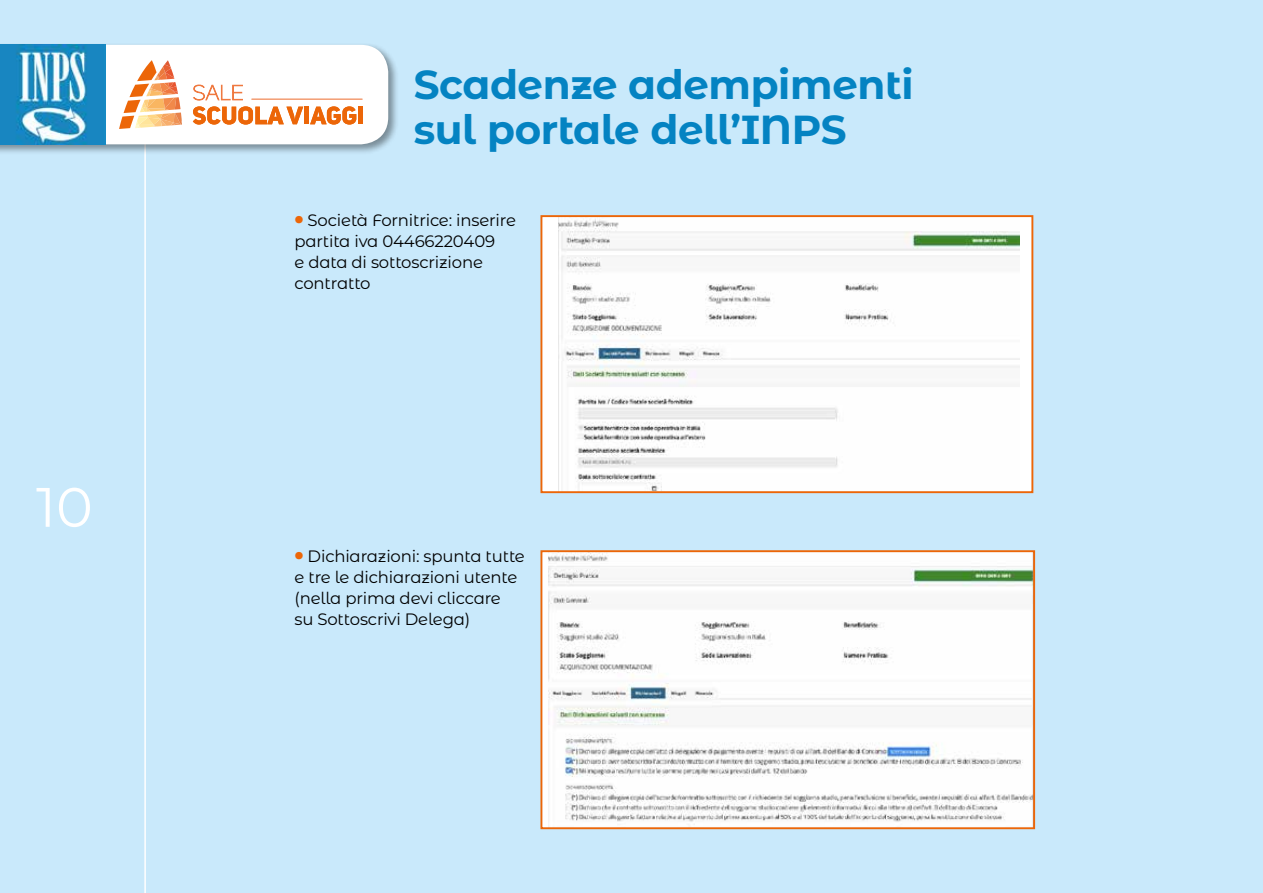
<style>
.page{position:relative;width:1263px;height:893px;background:#c9e9fb}
.page>*{position:absolute;margin:0;border:0;box-sizing:border-box;transform-origin:0 0}
.t1{font:55.5px "Montserrat Alternates";color:#fff}
.t2{font:700 40.5px/45px "Montserrat Alternates";letter-spacing:-.01em;color:#0483c2}
.t3{font:16.5px/21px "Montserrat Alternates";letter-spacing:-.01em;color:#000}
.s1{font-weight:900;font-size:22.5px;color:#ec6608}
</style>
<div class="page">
<hr style="left:144px;top:118px;width:2px;height:775px;background:#fff">
<div style="left:0;top:43px;width:399px;height:113px;background:#000;opacity:.4"></div>
<svg style="left:105px;top:45px;width:283px;height:99px;background:#fae9dd"></svg>
<img style="left:0;top:45px;width:105px;height:99px">
<div style="left:541px;top:216px;width:491px;height:276px;background:#fff"></div>
<img style="left:558px;top:218px;width:461px;height:272px">
<div style="left:540px;top:215px;width:493px;height:278px;border:2px solid #ec6608"></div>
<img style="left:548px;top:553px;width:484px;height:273px">
<div style="left:540px;top:550px;width:495px;height:279px;border:2px solid #ec6608"></div>
<h1 class="t1" style="left:36px;top:469px;width:58px">10</h1>
<h2 class="t2" style="left:414px;top:60px;width:501px">Scadenze adempimenti sul portale dell’INPS</h2>
<p class="t3" style="left:294px;top:209px;width:223px"><span class="s1">•</span> Società Fornitrice: inserire partita iva 04466220409<br>e data di sottoscrizione contratto</p>
<p class="t3" style="left:294px;top:545px;width:232px"><span class="s1">•</span> Dichiarazioni: spunta tutte e tre le dichiarazioni utente (nella prima devi cliccare<br>su Sottoscrivi Delega)</p>
</div>
